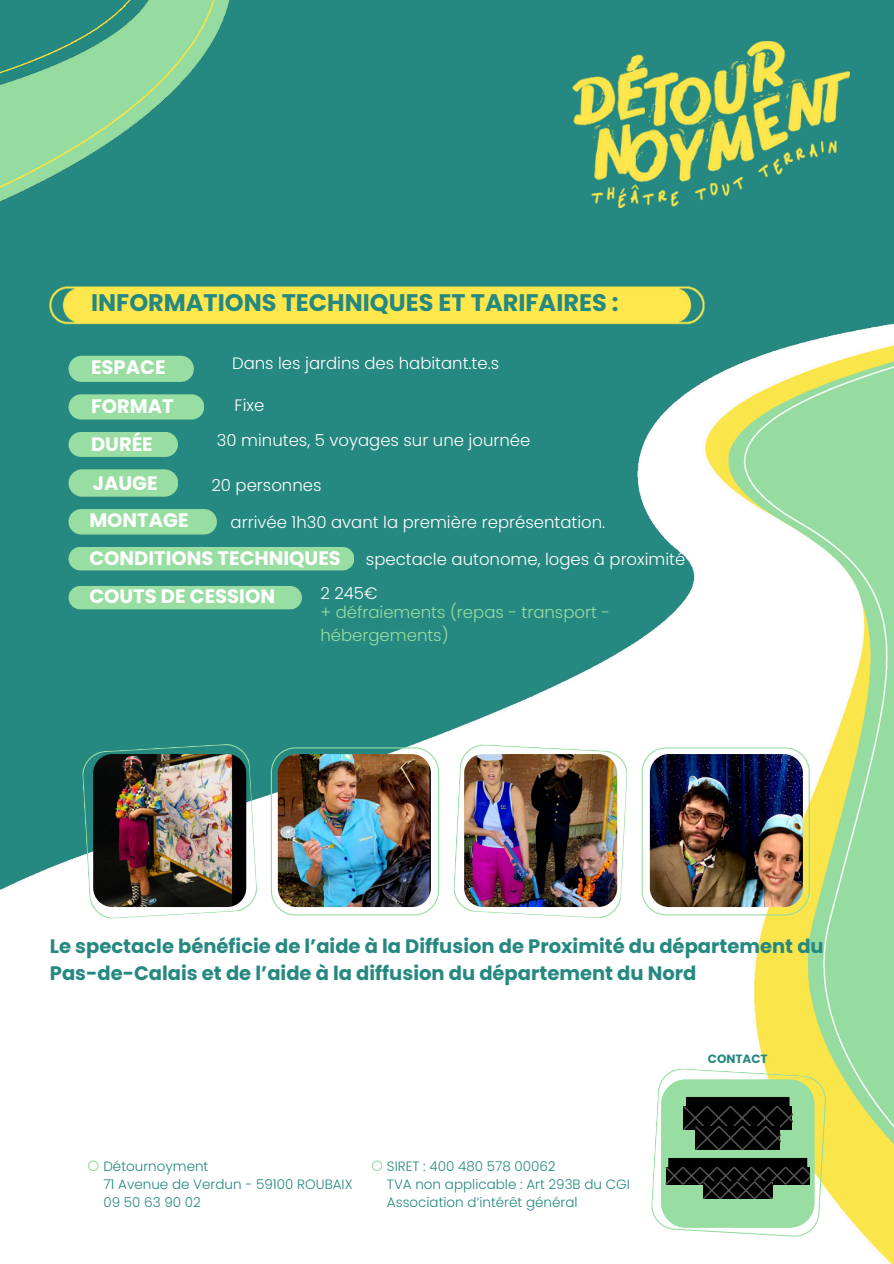
<style>
.page{position:relative;width:894px;height:1264px;background:#fff}
.page>*{position:absolute;margin:0;border:0;box-sizing:border-box;transform-origin:0 0}
.t1{font:700 24px "Poppins";color:#258881}
.t2{font:700 19.5px/27px "Poppins";color:#258881}
.t3{font:700 19.5px/38.7px "Poppins";color:#fff}
.t4{font:300 16.5px/35px "Poppins";color:#fff}
.t5{font:300 16.5px/22.5px "Poppins";color:#98dda1}
.t6{font:300 13.5px/18px "Poppins";color:#258881}
.t7{font:700 12px "Poppins";color:#258881}
</style>
<div class="page">
<img style="left:0;top:0;width:893px;height:1263px">
<svg style="left:271px;top:747px;width:167px;height:168px"></svg>
<svg style="left:81px;top:743px;width:177px;height:176px"></svg>
<svg style="left:452px;top:743px;width:176px;height:176px"></svg>
<svg style="left:641px;top:747px;width:168px;height:168px"></svg>
<img style="left:278px;top:754px;width:153px;height:153px">
<img style="left:464px;top:754px;width:153px;height:153px">
<img style="left:649px;top:754px;width:153px;height:153px">
<img style="left:93px;top:754px;width:153px;height:153px">
<img style="left:50px;top:286px;width:653px;height:38px">
<div style="left:68px;top:394px;width:136px;height:25px;background:#98dda1;border-radius:13px"></div>
<div style="left:68px;top:356px;width:126px;height:26px;background:#98dda1;border-radius:13px"></div>
<div style="left:68px;top:432px;width:110px;height:25px;background:#98dda1"></div>
<svg style="left:68px;top:469px;width:110px;height:27px;background:#90d79e"></svg>
<div style="left:68px;top:509px;width:149px;height:25px;background:#98dda1;border-radius:13px"></div>
<div style="left:68px;top:547px;width:286px;height:23px;background:#98dda1"></div>
<div style="left:68px;top:586px;width:234px;height:23px;background:#98dda1;border-radius:12px"></div>
<img style="left:572px;top:42px;width:276px;height:165px">
<svg style="left:88px;top:1160px;width:10px;height:10px"></svg>
<svg style="left:371px;top:1160px;width:11px;height:10px"></svg>
<svg style="left:650px;top:1067px;width:176px;height:170px"></svg>
<h1 class="t1" style="left:91px;top:286px;width:529px">INFORMATIONS TECHNIQUES ET TARIFAIRES :</h1>
<p class="t4" style="left:232px;top:346px;width:268px">Dans les jardins des habitant.te.s</p>
<p class="t4" style="left:217px;top:387px;width:315px;text-indent:18px">Fixe<br>30 minutes, 5 voyages sur une journée</p>
<p class="t4" style="left:211px;top:467px;width:111px">20 personnes</p>
<p class="t4" style="left:230px;top:505px;width:376px">arrivée 1h30 avant la première représentation.</p>
<p class="t4" style="left:320px;top:542px;width:366px;line-height:33.8px;text-indent:45px">spectacle autonome, loges à proximité<br>2 245€</p>
<p class="t5" style="left:320px;top:601px;width:291px">+ défraiements (repas - transport - hébergements)</p>
<p class="t3" style="left:91px;top:347px;width:84px">ESPACE<br>FORMAT<br>DURÉE<br>JAUGE</p>
<p class="t3" style="left:89px;top:501px;width:253px;line-height:38.1px">MONTAGE<br>CONDITIONS TECHNIQUES<br>COUTS DE CESSION</p>
<p class="t2" style="left:50px;top:932px;width:775px">Le spectacle bénéficie de l’aide à la Diffusion de Proximité du département du<br>Pas-de-Calais et de l’aide à la diffusion du département du Nord</p>
<p class="t6" style="left:103px;top:1157px;width:250px">Détournoyment<br>71 Avenue de Verdun - 59100 ROUBAIX<br>09 50 63 90 02</p>
<p class="t6" style="left:387px;top:1157px;width:244px">SIRET : 400 480 578 00062<br>TVA non applicable : Art 293B du CGI<br>Association d’intérêt général</p>
<p class="t7" style="left:707px;top:1050px;width:61px">CONTACT</p>
</div>
